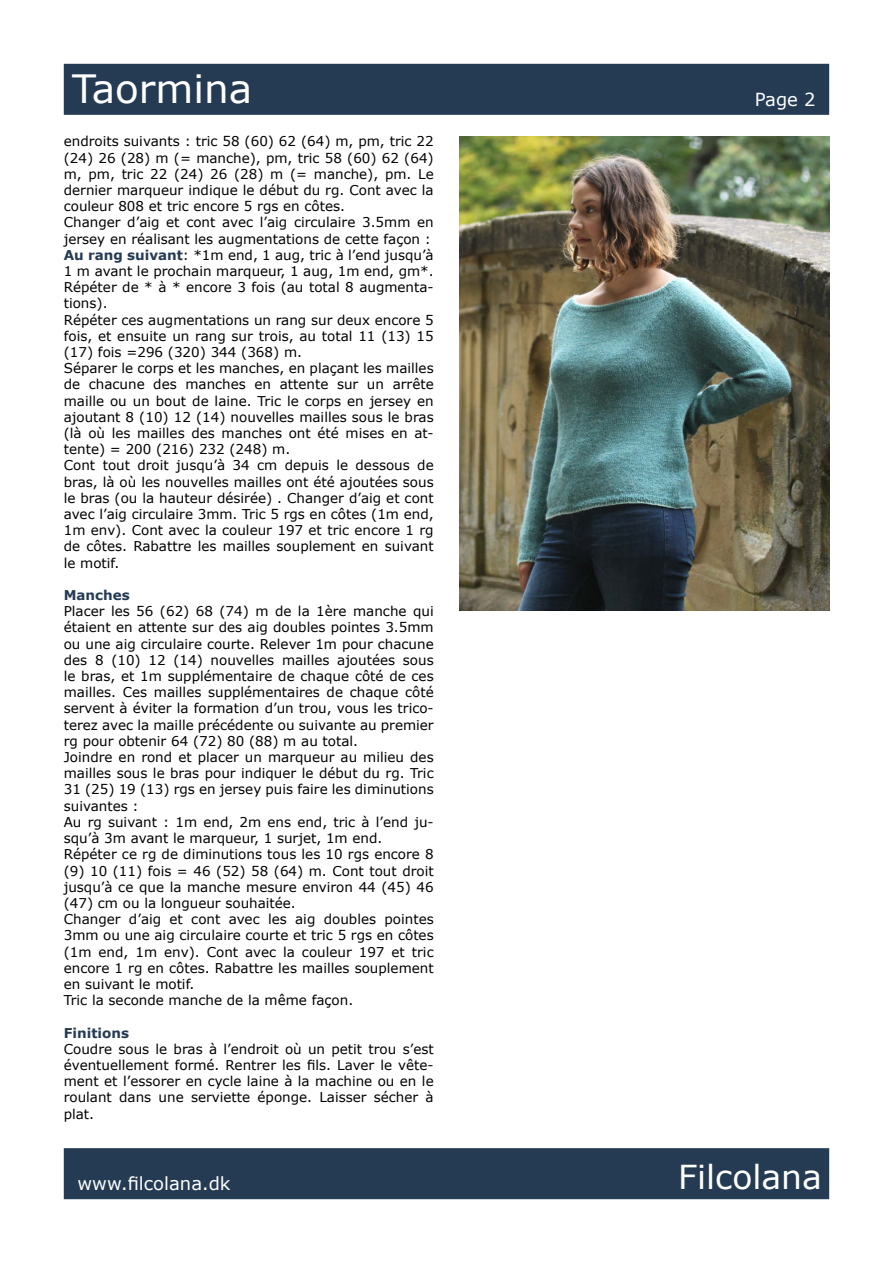
<style>
.page{position:relative;width:893px;height:1263px;background:#fff}
.page>*{position:absolute;margin:0;border:0;box-sizing:border-box;transform-origin:0 0}
.t1{font:39px "Verdana";color:#fff}
.t2{font:33px "Verdana";color:#fff}
.t3{font:18px "Verdana";color:#fff}
.t4{font:13.5px/16.2px "Verdana";color:#000}
.t5{font:700 13.5px "Verdana";color:#243b53}
.s1{font-weight:700;color:#243b53}
</style>
<div class="page">
<div style="left:64px;top:64px;width:765px;height:51px;background:#243b53;border:2px solid #243c54"></div>
<div style="left:64px;top:1148px;width:765px;height:51px;background:#243b53;border:2px solid #243c54"></div>
<img style="left:459px;top:136px;width:370px;height:474px">
<h1 class="t1" style="left:72px;top:62px;width:181px">Taormina</h1>
<p class="t4" style="left:64px;top:133px;width:371px">endroits suivants : tric 58 (60) 62 (64) m, pm, tric 22 (24) 26 (28) m (= manche), pm, tric 58 (60) 62 (64) m, pm, tric 22 (24) 26 (28) m (= manche), pm. Le dernier marqueur indique le début du rg. Cont avec la couleur 808 et tric encore 5 rgs en côtes.<br>Changer d’aig et cont avec l’aig circulaire 3.5mm en jersey en réalisant les augmentations de cette façon :<br><span class="s1">Au rang suivant</span>: *1m end, 1 aug, tric à l’end jusqu’à 1 m avant le prochain marqueur, 1 aug, 1m end, gm*.<br>Répéter de * à * encore 3 fois (au total 8 augmenta&shy;tions).<br>Répéter ces augmentations un rang sur deux encore 5 fois, et ensuite un rang sur trois, au total 11 (13) 15 (17) fois =296 (320) 344 (368) m.<br>Séparer le corps et les manches, en plaçant les mailles de chacune des manches en attente sur un arrête maille ou un bout de laine. Tric le corps en jersey en ajoutant 8 (10) 12 (14) nouvelles mailles sous le bras (là où les mailles des manches ont été mises en at&shy;tente) = 200 (216) 232 (248) m.<br>Cont tout droit jusqu’à 34 cm depuis le dessous de bras, là où les nouvelles mailles ont été ajoutées sous le bras (ou la hauteur désirée) . Changer d’aig et cont avec l’aig circulaire 3mm. Tric 5 rgs en côtes (1m end, 1m env). Cont avec la couleur 197 et tric encore 1 rg de côtes. Rabattre les mailles souplement en suivant le motif.</p>
<p class="t5" style="left:64px;top:586px;width:67px">Manches</p>
<p class="t4" style="left:64px;top:603px;width:371px">Placer les 56 (62) 68 (74) m de la 1ère manche qui étaient en attente sur des aig doubles pointes 3.5mm ou une aig circulaire courte. Relever 1m pour chacune des 8 (10) 12 (14) nouvelles mailles ajoutées sous le bras, et 1m supplémentaire de chaque côté de ces mailles. Ces mailles supplémentaires de chaque côté servent à éviter la formation d’un trou, vous les trico&shy;terez avec la maille précédente ou suivante au premier rg pour obtenir 64 (72) 80 (88) m au total.<br>Joindre en rond et placer un marqueur au milieu des mailles sous le bras pour indiquer le début du rg. Tric 31 (25) 19 (13) rgs en jersey puis faire les diminutions suivantes :<br>Au rg suivant : 1m end, 2m ens end, tric à l’end ju&shy;squ’à 3m avant le marqueur, 1 surjet, 1m end.<br>Répéter ce rg de diminutions tous les 10 rgs encore 8 (9) 10 (11) fois = 46 (52) 58 (64) m. Cont tout droit jusqu’à ce que la manche mesure environ 44 (45) 46 (47) cm ou la longueur souhaitée.<br>Changer d’aig et cont avec les aig doubles pointes 3mm ou une aig circulaire courte et tric 5 rgs en côtes (1m end, 1m env). Cont avec la couleur 197 et tric encore 1 rg en côtes. Rabattre les mailles souplement en suivant le motif.<br>Tric la seconde manche de la même façon.</p>
<p class="t5" style="left:64px;top:1023px;width:67px">Finitions</p>
<p class="t4" style="left:64px;top:1040px;width:371px;text-align:justify">Coudre sous le bras à l’endroit où un petit trou s’est éventuellement formé. Rentrer les fils. Laver le vête&shy;ment et l’essorer en cycle laine à la machine ou en le roulant dans une serviette éponge. Laisser sécher à plat.</p>
<h3 class="t3" style="left:755px;top:87px;width:62px">Page 2</h3>
<h3 class="t3" style="left:78px;top:1171px;width:154px">www.filcolana.dk</h3>
<h2 class="t2" style="left:678px;top:1155px;width:145px">Filcolana</h2>
</div>
